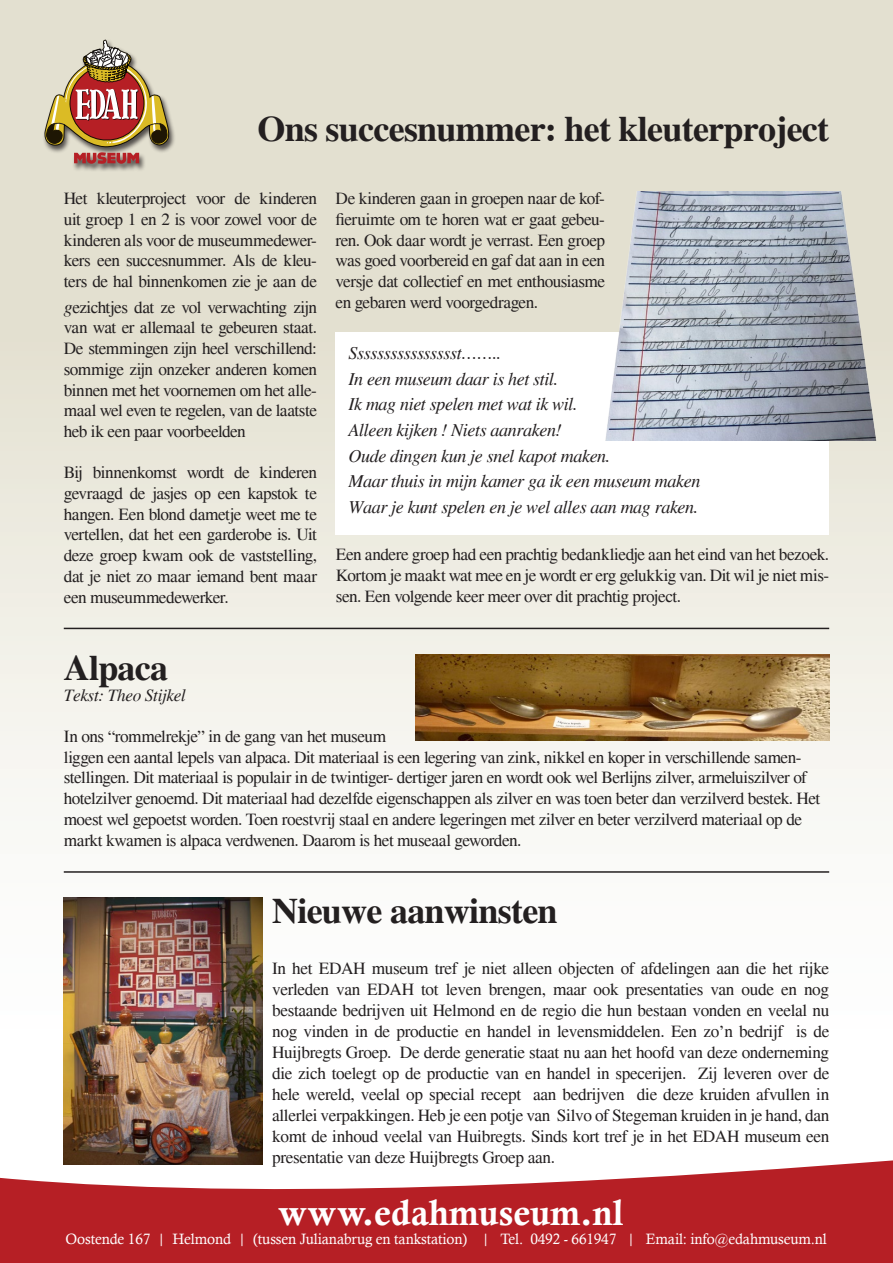
<style>
.page{position:relative;width:893px;height:1263px;background:#fff}
.page>*{position:absolute;margin:0;border:0;box-sizing:border-box;transform-origin:0 0}
.Kop{font:700 36px "Times";letter-spacing:-.02em;color:#231f20}
.t1{font:36px "Calis MT Bol";color:#fff}
.Content{font:italic 18px "Times";letter-spacing:-.02em;color:#231f20}
.Content-2{font:17.25px/20.7px "Times";letter-spacing:-.03em;color:#231f20;text-align:justify}
.Auteur{font:italic 17.25px "Times";letter-spacing:-.02em;color:#231f20}
.t2{font:15px "Calisto";letter-spacing:-.01em;color:#fff}
.s1{font-style:italic;font-size:18px}
</style>
<div class="page">
<div style="left:0;top:0;width:893px;height:1195px;background:linear-gradient(to bottom,#dddac6,#fff)"></div>
<svg style="left:0;top:1160px;width:893px;height:103px;fill:#b61f25"></svg>
<div style="left:43px;top:39px;width:133px;height:133px;background:#231f20;opacity:.75"></div>
<svg style="left:44px;top:40px;width:125px;height:124px"></svg>
<div style="left:336px;top:332px;width:493px;height:202px;background:#fff"></div>
<hr style="left:64px;top:871px;width:765px;height:2px;background:#231f20">
<img style="left:605px;top:191px;width:276px;height:249px">
<img style="left:64px;top:897px;width:198px;height:268px">
<hr style="left:64px;top:628px;width:765px;height:1px;background:#231f20">
<img style="left:415px;top:654px;width:414px;height:86px">
<p class="Kop" style="left:257px;top:107px;width:573px">Ons succesnummer: het kleuterproject</p>
<p class="Content-2" style="left:64px;top:188px;width:255px">Het kleuterproject voor de kinderen uit groep 1 en 2 is voor zowel voor de kinderen als voor de museummedewer&shy;kers een succesnummer. Als de kleu&shy;ters de hal binnenkomen zie je aan de</p>
<p class="Content-2" style="left:64px;top:297px;width:255px"><span class="s1">g</span>ezichtjes dat ze vol verwachting zijn van wat er allemaal te gebeuren staat.<br>De stemmingen zijn heel verschillend: sommige zijn onzeker anderen komen binnen met het voornemen om het alle&shy;maal wel even te regelen, van de laatste heb ik een paar voorbeelden</p>
<p class="Content-2" style="left:64px;top:462px;width:255px">Bij binnenkomst wordt de kinderen gevraagd de jasjes op een kapstok te hangen. Een blond dametje weet me te vertellen, dat het een garderobe is. Uit deze groep kwam ook de vaststelling, dat je niet zo maar iemand bent maar een museummedewerker.</p>
<p class="Content-2" style="left:336px;top:188px;width:271px">De kinderen gaan in groepen naar de kof&shy;fieruimte om te horen wat er gaat gebeu&shy;ren. Ook daar wordt je verrast. Een groep was goed voorbereid en gaf dat aan in een versje dat collectief en met enthousiasme en gebaren werd voorgedragen.</p>
<p class="Content" style="left:349px;top:344px;width:154px">Sssssssssssssssst……..</p>
<p class="Content" style="left:349px;top:369px;width:211px">In een museum daar is het stil.</p>
<p class="Content" style="left:349px;top:395px;width:231px">Ik mag niet spelen met wat ik wil.</p>
<p class="Content" style="left:349px;top:420px;width:215px">Alleen kijken ! Niets aanraken!</p>
<p class="Content" style="left:349px;top:446px;width:263px">Oude dingen kun je snel kapot maken.</p>
<p class="Content" style="left:349px;top:471px;width:353px">Maar thuis in mijn kamer ga ik een museum maken</p>
<p class="Content" style="left:349px;top:497px;width:351px">Waar je kunt spelen en je wel alles aan mag raken.</p>
<p class="Content-2" style="left:336px;top:544px;width:495px">Een andere groep had een prachtig bedankliedje aan het eind van het bezoek.<br>Kortom je maakt wat mee en je wordt er erg gelukkig van. Dit wil je niet mis&shy;sen. Een volgende keer meer over dit prachtig project.</p>
<p class="Kop" style="left:64px;top:646px;width:106px">Alpaca</p>
<p class="Auteur" style="left:64px;top:685px;width:124px">Tekst: Theo Stijkel</p>
<p class="Content-2" style="left:64px;top:726px;width:758px;text-align:left">In ons “rommelrekje” in de gang van het museum<br>liggen een aantal lepels van alpaca. Dit materiaal is een legering van zink, nikkel en koper in verschillende samen&shy;stellingen. Dit materiaal is populair in de twintiger- dertiger jaren en wordt ook wel Berlijns zilver, armeluiszilver of hotelzilver genoemd. Dit materiaal had dezelfde eigenschappen als zilver en was toen beter dan verzilverd bestek. Het moest wel gepoetst worden. Toen roestvrij staal en andere legeringen met zilver en beter verzilverd materiaal op de markt kwamen is alpaca verdwenen. Daarom is het museaal geworden.</p>
<p class="Kop" style="left:272px;top:889px;width:287px">Nieuwe aanwinsten</p>
<p class="Content-2" style="left:272px;top:957px;width:559px">In het EDAH museum tref je niet alleen objecten of afdelingen aan die het rijke verleden van EDAH tot leven brengen, maar ook presentaties van oude en nog bestaande bedrijven uit Helmond en de regio die hun bestaan vonden en veelal nu nog vinden in de productie en handel in levensmiddelen. Een zo’n bedrijf is de Huijbregts Groep. De derde generatie staat nu aan het hoofd van deze onderneming die zich toelegt op de productie van en handel in specerijen. Zij leveren over de hele wereld, veelal op special recept aan bedrijven die deze kruiden afvullen in allerlei verpakkingen. Heb je een potje van Silvo of Stegeman kruiden in je hand, dan komt de inhoud veelal van Huibregts. Sinds kort tref je in het EDAH museum een presentatie van deze Huijbregts Groep aan.</p>
<h1 class="t1" style="left:278px;top:1192px;width:347px">www.edahmuseum.nl</h1>
<p class="t2" style="left:66px;top:1230px;width:763px">Oostende 167 | Helmond | (tussen Julianabrug en tankstation) | Tel. 0492 - 661947 | Email: info@edahmuseum.nl</p>
</div>
